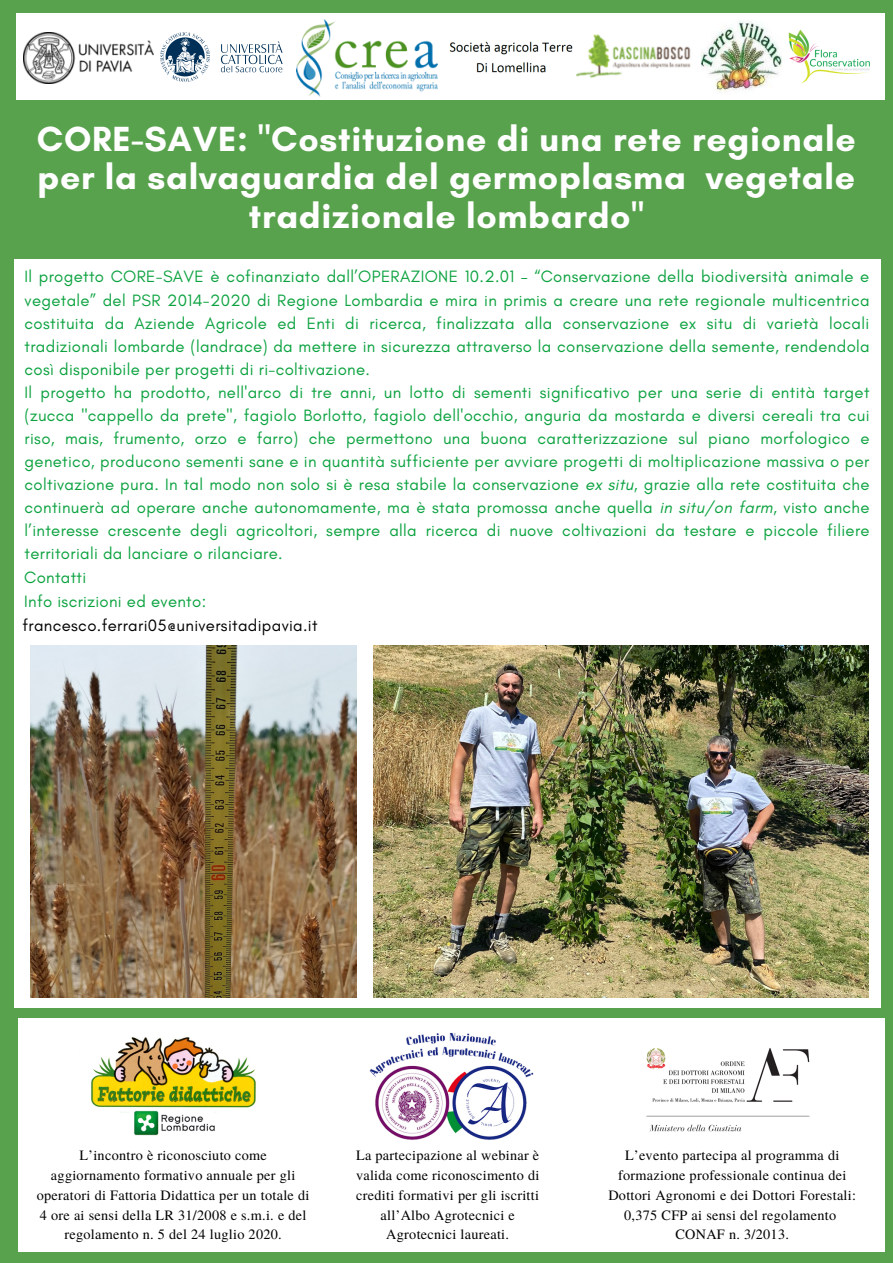
<style>
.page{position:relative;width:893px;height:1263px;background:#59a24d}
.page>*{position:absolute;margin:0;border:0;box-sizing:border-box;transform-origin:0 0}
.t1{font:700 35.55px/38.8px "Glacial Indifference";letter-spacing:.02em;color:#fff;text-align:center}
.t2{font:16.73px/23.2px "Glacial Indifference";letter-spacing:.02em;color:#0ba23f}
.t3{font:16.73px "Glacial Indifference";letter-spacing:.02em;color:#000}
.t4{font:14.25px/19.6px "Te X Gyre Termes";letter-spacing:.02em;color:#000;text-align:center}
.s1{font-style:italic}
</style>
<div class="page">
<div style="left:14px;top:259px;width:867px;height:749px;background:#fff"></div>
<img style="left:374px;top:646px;width:494px;height:351px">
<img style="left:31px;top:646px;width:325px;height:351px">
<div style="left:18px;top:1018px;width:866px;height:234px;background:#fff"></div>
<img style="left:646px;top:1048px;width:164px;height:84px">
<img style="left:369px;top:1032px;width:165px;height:108px">
<img style="left:91px;top:1037px;width:165px;height:99px">
<div style="left:16px;top:14px;width:868px;height:86px;background:#fff"></div>
<img style="left:788px;top:29px;width:82px;height:54px">
<svg style="left:221px;top:41px;width:62px;height:31px"></svg>
<svg style="left:160px;top:32px;width:50px;height:50px"></svg>
<img style="left:576px;top:34px;width:115px;height:44px">
<img style="left:701px;top:21px;width:80px;height:72px">
<img style="left:449px;top:41px;width:124px;height:32px">
<img style="left:23px;top:32px;width:130px;height:51px">
<img style="left:296px;top:19px;width:141px;height:77px">
<h1 class="t1" style="left:37px;top:119px;width:820px">CORE-SAVE: "Costituzione di una rete regionale per la salvaguardia del germoplasma vegetale tradizionale lombardo"</h1>
<p class="t2" style="left:24px;top:265px;width:847px">Il progetto CORE-SAVE è cofinanziato dall’OPERAZIONE 10.2.01 – “Conservazione della biodiversità animale e vegetale” del PSR 2014-2020 di Regione Lombardia e mira in primis a creare una rete regionale multicentrica costituita da Aziende Agricole ed Enti di ricerca, finalizzata alla conservazione ex situ di varietà locali tradizionali lombarde (landrace) da mettere in sicurezza attraverso la conservazione della semente, rendendola così disponibile per progetti di ri-coltivazione.<br>Il progetto ha prodotto, nell'arco di tre anni, un lotto di sementi significativo per una serie di entità target (zucca "cappello da prete", fagiolo Borlotto, fagiolo dell'occhio, anguria da mostarda e diversi cereali tra cui riso, mais, frumento, orzo e farro) che permettono una buona caratterizzazione sul piano morfologico e genetico, producono sementi sane e in quantità sufficiente per avviare progetti di moltiplicazione massiva o per coltivazione pura. In tal modo non solo si è resa stabile la conservazione <span class="s1">ex situ</span>, grazie alla rete costituita che continuerà ad operare anche autonomamente, ma è stata promossa anche quella <span class="s1">in situ/on farm</span>, visto anche l’interesse crescente degli agricoltori, sempre alla ricerca di nuove coltivazioni da testare e piccole filiere territoriali da lanciare o rilanciare.<br>Contatti<br>Info iscrizioni ed evento:</p>
<p class="t3" style="left:22px;top:615px;width:297px">francesco.ferrari05@universitadipavia.it</p>
<p class="t4" style="left:37px;top:1145px;width:274px">L’incontro è riconosciuto come aggiornamento formativo annuale per gli operatori di Fattoria Didattica per un totale di 4 ore ai sensi della LR 31/2008 e s.m.i. e del regolamento n. 5 del 24 luglio 2020.</p>
<p class="t4" style="left:356px;top:1145px;width:185px">La partecipazione al webinar è valida come riconoscimento di crediti formativi per gli iscritti all’Albo Agrotecnici e<br>Agrotecnici laureati.</p>
<p class="t4" style="left:608px;top:1145px;width:249px">L’evento partecipa al programma di formazione professionale continua dei Dottori Agronomi e dei Dottori Forestali:<br>0,375 CFP ai sensi del regolamento CONAF n. 3/2013.</p>
</div>
